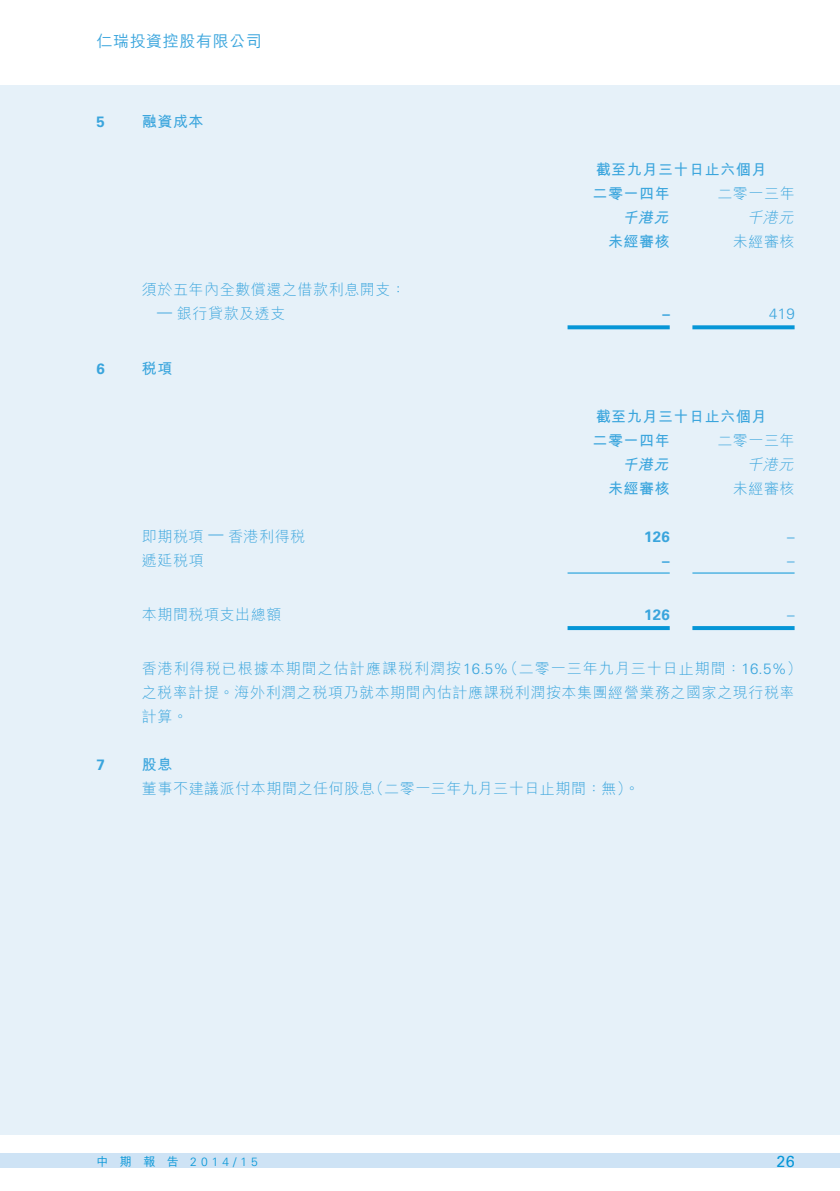
<style>
.page{position:relative;width:840px;height:1191px;background:#fff}
.page>*{position:absolute;margin:0;border:0;box-sizing:border-box;transform-origin:0 0}
.t1{font:500 16px "M Hei HK";letter-spacing:.035em;color:#3aa5dd}
.t2{font:16px "Univers LT Std";color:#0696d7}
.t3{font:300 15px/24px "M Hei HK";letter-spacing:.035em;color:#3aa5dd}
.t4{font:700 15px "M Hei HK";letter-spacing:.035em;color:#3aa5dd}
.t5{font:300 15px "M Hei HK";letter-spacing:.065em;color:#3aa5dd}
.t6{font:700 15px "Univers LT Std";letter-spacing:.015em;color:#3aa5dd}
.t7{font:300 15px "Univers LT Std";color:#3aa5dd}
.t8{font:italic 300 15px "M Hei HK";color:#3aa5dd}
.t9{font:italic 700 15px "M Hei HK";color:#3aa5dd}
.t10{font:300 12px "Univers LT Std";color:#0696d7}
.t11{font:500 12px "M Hei HK";color:#0696d7}
.s1{font-family:"Univers LT Std"}
</style>
<div class="page">
<div style="left:0;top:1153px;width:839px;height:14px;background:#cee3f5"></div>
<div style="left:0;top:85px;width:839px;height:1049px;background:#e6f1f9"></div>
<svg style="left:567px;top:325px;width:102px;height:4px"></svg>
<svg style="left:692px;top:325px;width:102px;height:4px"></svg>
<hr style="left:567px;top:572px;width:102px;height:1px;background:#0696d7">
<hr style="left:692px;top:572px;width:102px;height:1px;background:#0696d7">
<svg style="left:567px;top:626px;width:102px;height:4px"></svg>
<svg style="left:692px;top:626px;width:102px;height:4px"></svg>
<p class="t1" style="left:96px;top:29px;width:167px">仁瑞投資控股有限公司</p>
<p class="t6" style="left:96px;top:113px;width:10px">5</p>
<p class="t6" style="left:96px;top:359px;width:10px">6</p>
<p class="t6" style="left:96px;top:756px;width:10px">7</p>
<p class="t4" style="left:142px;top:110px;width:63px">融資成本</p>
<p class="t3" style="left:142px;top:277px;width:265px">須於五年內全數償還之借款利息開支：</p>
<p class="t3" style="left:177px;top:301px;width:110px">銀行貸款及透支</p>
<p class="t7" style="left:157px;top:302px;width:16px">—</p>
<p class="t4" style="left:142px;top:357px;width:32px">稅項</p>
<p class="t3" style="left:142px;top:524px;width:63px">即期稅項</p>
<p class="t3" style="left:228px;top:524px;width:79px">香港利得稅</p>
<p class="t7" style="left:208px;top:525px;width:16px">—</p>
<p class="t3" style="left:142px;top:548px;width:63px">遞延稅項</p>
<p class="t3" style="left:142px;top:602px;width:141px">本期間稅項支出總額</p>
<p class="t4" style="left:595px;top:158px;width:172px">截至九月三十日止六個月</p>
<p class="t3" style="left:717px;top:181px;width:79px">二零一三年</p>
<p class="t4" style="left:592px;top:182px;width:79px">二零一四年</p>
<p class="t9" style="left:622px;top:206px;width:52px">千港元</p>
<p class="t8" style="left:746px;top:210px;width:51px">千港元</p>
<p class="t4" style="left:607px;top:230px;width:63px">未經審核</p>
<p class="t3" style="left:732px;top:229px;width:63px">未經審核</p>
<p class="t6" style="left:662px;top:305px;width:9px">–</p>
<p class="t7" style="left:768px;top:304px;width:27px">419</p>
<p class="t4" style="left:595px;top:405px;width:172px">截至九月三十日止六個月</p>
<p class="t3" style="left:717px;top:428px;width:79px">二零一三年</p>
<p class="t4" style="left:592px;top:429px;width:79px">二零一四年</p>
<p class="t9" style="left:622px;top:453px;width:52px">千港元</p>
<p class="t4" style="left:607px;top:477px;width:63px">未經審核</p>
<p class="t6" style="left:644px;top:527px;width:27px">126</p>
<p class="t6" style="left:662px;top:551px;width:9px">–</p>
<p class="t6" style="left:643px;top:605px;width:27px">126</p>
<p class="t8" style="left:746px;top:456px;width:51px">千港元</p>
<p class="t3" style="left:732px;top:476px;width:63px">未經審核</p>
<p class="t7" style="left:786px;top:527px;width:9px">–</p>
<p class="t7" style="left:786px;top:551px;width:9px">–</p>
<p class="t7" style="left:786px;top:605px;width:9px">–</p>
<p class="t5" style="left:503px;top:661px;width:300px">（二零一三年九月三十日止期間：<span class="s1">16.5%</span>(</p>
<p class="t3" style="left:142px;top:656px;width:654px">香港利得稅已根據本期間之估計應課稅利潤按<span class="s1">16.5%<br></span>之稅率計提。海外利潤之稅項乃就本期間內估計應課稅利潤按本集團經營業務之國家之現行稅率計算。</p>
<p class="t4" style="left:142px;top:754px;width:32px">股息</p>
<p class="t3" style="left:142px;top:776px;width:234px">董事不建議派付本期間之任何股息</p>
<p class="t3" style="left:369px;top:776px;width:272px">（二零一三年九月三十日止期間：無。(</p>
<p class="t11" style="left:96px;top:1152px;width:13px">中</p>
<p class="t11" style="left:120px;top:1152px;width:13px">期</p>
<p class="t11" style="left:143px;top:1152px;width:13px">報</p>
<p class="t11" style="left:167px;top:1152px;width:13px">告</p>
<p class="t10" style="left:190px;top:1154px;width:69px">2014 / 1 5</p>
<p class="t2" style="left:776px;top:1151px;width:20px">26</p>
</div>
